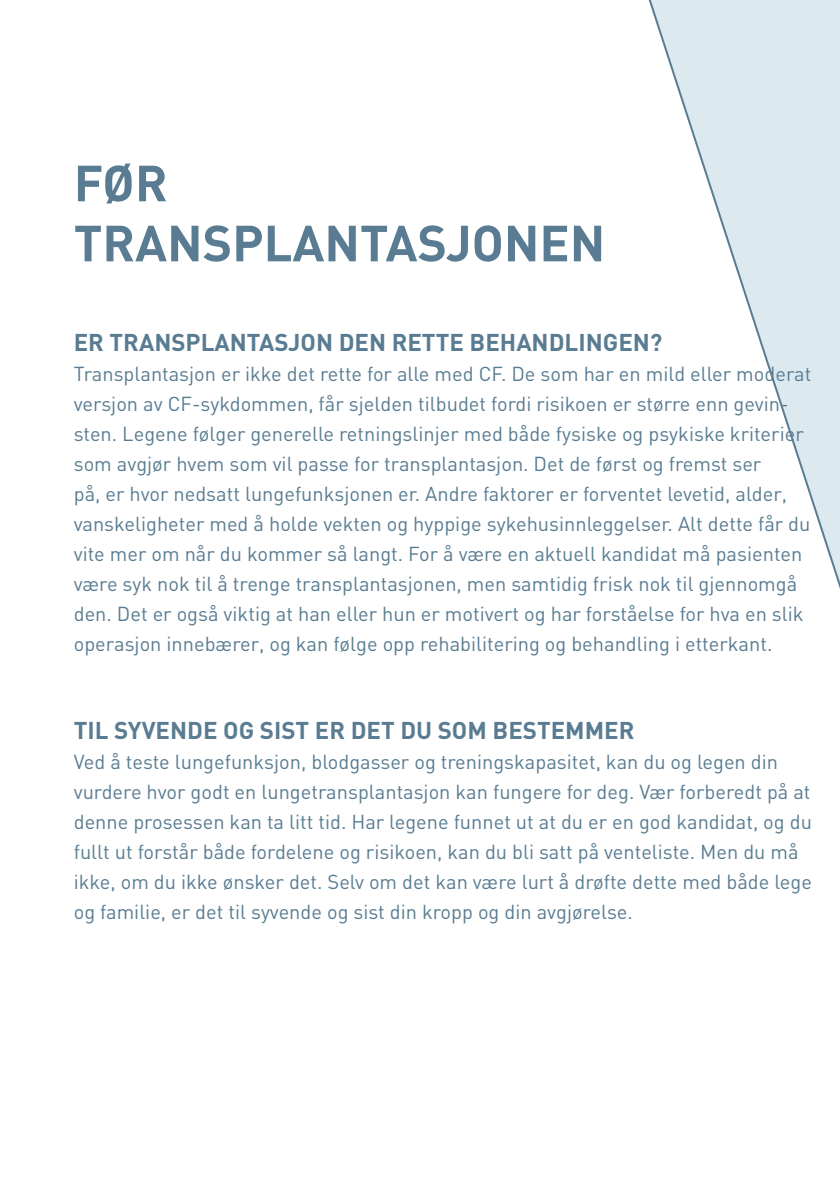
<style>
.page{position:relative;width:840px;height:1191px;background:#fff}
.page>*{position:absolute;margin:0;border:0;box-sizing:border-box;transform-origin:0 0}
.t1{font:700 50px/60px "DIN";color:#597c92}
.t2{font:700 24px "DIN";color:#597c92}
.t3{font:20px/30px "DIN";color:#597c92}
</style>
<div class="page">
<svg style="left:648px;top:0;width:191px;height:586px"></svg>
<h1 class="t1" style="left:74px;top:151px;width:532px">FØR<br>TRANSPLANTASJONEN</h1>
<p class="t2" style="left:74px;top:327px;width:590px">ER TRANSPLANTASJON DEN RETTE BEHANDLINGEN?</p>
<p class="t3" style="left:74px;top:359px;width:738px">Transplantasjon er ikke det rette for alle med CF. De som har en mild eller moderat versjon av CF-sykdommen, får sjelden tilbudet fordi risikoen er større enn gevin&shy;sten. Legene følger generelle retningslinjer med både fysiske og psykiske kriterier som avgjør hvem som vil passe for transplantasjon. Det de først og fremst ser<br>på, er hvor nedsatt lungefunksjonen er. Andre faktorer er forventet levetid, alder, vanskeligheter med å holde vekten og hyppige sykehusinnleggelser. Alt dette får du vite mer om når du kommer så langt. For å være en aktuell kandidat må pasienten være syk nok til å trenge transplantasjonen, men samtidig frisk nok til gjennomgå den. Det er også viktig at han eller hun er motivert og har forståelse for hva en slik operasjon innebærer, og kan følge opp rehabilitering og behandling i etterkant.</p>
<p class="t2" style="left:74px;top:714px;width:562px">TIL SYVENDE OG SIST ER DET DU SOM BESTEMMER</p>
<p class="t3" style="left:74px;top:746px;width:739px">Ved å teste lungefunksjon, blodgasser og treningskapasitet, kan du og legen din vurdere hvor godt en lungetransplantasjon kan fungere for deg. Vær forberedt på at denne prosessen kan ta litt tid. Har legene funnet ut at du er en god kandidat, og du fullt ut forstår både fordelene og risikoen, kan du bli satt på venteliste. Men du må ikke, om du ikke ønsker det. Selv om det kan være lurt å drøfte dette med både lege og familie, er det til syvende og sist din kropp og din avgjørelse.</p>
</div>
